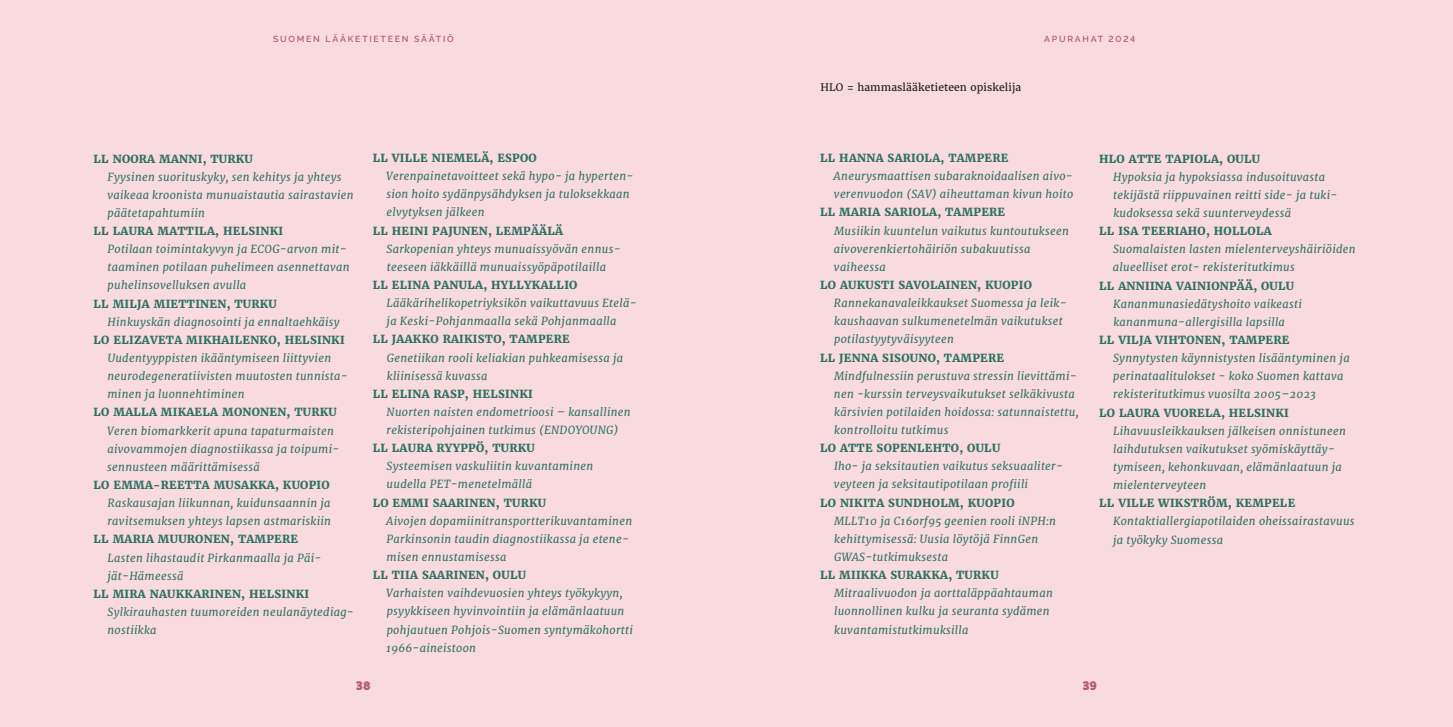
<style>
.page{position:relative;width:1453px;height:727px;background:#fff}
.page>*{position:absolute;margin:0;border:0;box-sizing:border-box;transform-origin:0 0}
.t1{font:900 12.25px "Raleway";color:#b45e70}
.luettelon_tutkimus{font:italic 11.12px/18.1px "Merriweather";letter-spacing:.025em;color:#2e7265}
.luettelon_otsikko{font:800 11.12px "Merriweather";letter-spacing:.025em;color:#2e7265}
.luettelon_tutkimus-2{font:800 11.12px "Merriweather";letter-spacing:.025em;color:#2e7265}
.Taulukkoleipis{font:10.38px "Merriweather";letter-spacing:.01em;color:#231f20}
.t2{font:600 8.75px "Raleway";letter-spacing:.2em;color:#b45e70}
</style>
<div class="page">
<div style="left:726px;top:0;width:727px;height:726px;background:#f9dade"></div>
<div style="left:0;top:0;width:726px;height:726px;background:#f9dade"></div>
<p class="t2" style="left:273px;top:34px;width:182px">SUOMEN LÄÄKETIETEEN SÄÄTIÖ</p>
<p class="luettelon_otsikko" style="left:94px;top:151px;width:161px">LL NOORA MANNI, TURKU</p>
<p class="luettelon_tutkimus" style="left:107px;top:167px;width:248px">Fyysinen suorituskyky, sen kehitys ja yhteys vaikeaa kroonista munuaistautia sairastavien päätetapahtumiin</p>
<p class="luettelon_otsikko" style="left:94px;top:224px;width:191px">LL LAURA MATTILA, HELSINKI</p>
<p class="luettelon_tutkimus" style="left:107px;top:240px;width:244px">Potilaan toimintakyvyn ja ECOG-arvon mit&shy;taaminen potilaan puhelimeen asennettavan puhelinsovelluksen avulla</p>
<p class="luettelon_otsikko" style="left:94px;top:296px;width:185px">LL MILJA MIETTINEN, TURKU</p>
<p class="luettelon_tutkimus" style="left:107px;top:312px;width:234px">Hinkuyskän diagnosointi ja ennaltaehkäisy</p>
<p class="luettelon_otsikko" style="left:94px;top:332px;width:253px">LO ELIZAVETA MIKHAILENKO, HELSINKI</p>
<p class="luettelon_tutkimus" style="left:107px;top:349px;width:242px">Uudentyyppisten ikääntymiseen liittyvien neurodegeneratiivisten muutosten tunnista&shy;minen ja luonnehtiminen</p>
<p class="luettelon_otsikko" style="left:94px;top:405px;width:245px">LO MALLA MIKAELA MONONEN, TURKU</p>
<p class="luettelon_tutkimus" style="left:107px;top:421px;width:234px">Veren biomarkkerit apuna tapaturmaisten aivovammojen diagnostiikassa ja toipumi&shy;sennusteen määrittämisessä</p>
<p class="luettelon_otsikko" style="left:94px;top:477px;width:238px">LO EMMA-REETTA MUSAKKA, KUOPIO</p>
<p class="luettelon_tutkimus" style="left:107px;top:494px;width:225px">Raskausajan liikunnan, kuidunsaannin ja ravitsemuksen yhteys lapsen astmariskiin</p>
<p class="luettelon_otsikko" style="left:94px;top:532px;width:206px">LL MARIA MUURONEN, TAMPERE</p>
<p class="luettelon_tutkimus" style="left:107px;top:548px;width:215px">Lasten lihastaudit Pirkanmaalla ja Päi&shy;jät-Hämeessä</p>
<p class="luettelon_otsikko" style="left:94px;top:586px;width:217px">LL MIRA NAUKKARINEN, HELSINKI</p>
<p class="luettelon_tutkimus" style="left:107px;top:602px;width:248px">Sylkirauhasten tuumoreiden neulanäytediag&shy;nostiikka</p>
<p class="luettelon_otsikko" style="left:373px;top:151px;width:166px">LL VILLE NIEMELÄ, ESPOO</p>
<p class="luettelon_tutkimus" style="left:386px;top:167px;width:249px">Verenpainetavoitteet sekä hypo- ja hyperten&shy;sion hoito sydänpysähdyksen ja tuloksekkaan elvytyksen jälkeen</p>
<p class="luettelon_otsikko" style="left:373px;top:223px;width:192px">LL HEINI PAJUNEN, LEMPÄÄLÄ</p>
<p class="luettelon_tutkimus" style="left:387px;top:239px;width:235px">Sarkopenian yhteys munuaissyövän ennus&shy;teeseen iäkkäillä munuaissyöpäpotilailla</p>
<p class="luettelon_otsikko" style="left:373px;top:277px;width:206px">LL ELINA PANULA, HYLLYKALLIO</p>
<p class="luettelon_tutkimus" style="left:386px;top:294px;width:252px">Lääkärihelikopetriyksikön vaikuttavuus Etelä&shy;ja Keski-Pohjanmaalla sekä Pohjanmaalla</p>
<p class="luettelon_otsikko" style="left:373px;top:332px;width:198px">LL JAAKKO RAIKISTO, TAMPERE</p>
<p class="luettelon_tutkimus" style="left:387px;top:348px;width:238px">Genetiikan rooli keliakian puhkeamisessa ja kliinisessä kuvassa</p>
<p class="luettelon_otsikko" style="left:373px;top:386px;width:162px">LL ELINA RASP, HELSINKI</p>
<p class="luettelon_tutkimus" style="left:386px;top:403px;width:246px">Nuorten naisten endometrioosi – kansallinen rekisteripohjainen tutkimus (ENDOYOUNG)</p>
<p class="luettelon_otsikko" style="left:373px;top:441px;width:164px">LL LAURA RYYPPÖ, TURKU</p>
<p class="luettelon_tutkimus" style="left:387px;top:457px;width:208px">Systeemisen vaskuliitin kuvantaminen uudella PET-menetelmällä</p>
<p class="luettelon_otsikko" style="left:373px;top:495px;width:175px">LO EMMI SAARINEN, TURKU</p>
<p class="luettelon_tutkimus" style="left:386px;top:511px;width:247px">Aivojen dopamiinitransportterikuvantaminen<br>Parkinsonin taudin diagnostiikassa ja etene&shy;misen ennustamisessa</p>
<p class="luettelon_otsikko" style="left:373px;top:567px;width:155px">LL TIIA SAARINEN, OULU</p>
<p class="luettelon_tutkimus" style="left:386px;top:584px;width:248px">Varhaisten vaihdevuosien yhteys työkykyyn, psyykkiseen hyvinvointiin ja elämänlaatuun pohjautuen Pohjois-Suomen syntymäkohortti 1966-aineistoon</p>
<p class="Taulukkoleipis" style="left:820px;top:81px;width:202px">HLO = hammaslääketieteen opiskelija</p>
<p class="t2" style="left:1044px;top:34px;width:93px">APURAHAT 2024</p>
<p class="luettelon_otsikko" style="left:820px;top:151px;width:190px">LL HANNA SARIOLA, TAMPERE</p>
<p class="luettelon_tutkimus" style="left:834px;top:167px;width:241px">Aneurysmaattisen subaraknoidaalisen aivo&shy;verenvuodon (SAV) aiheuttaman kivun hoito</p>
<p class="luettelon_tutkimus-2" style="left:820px;top:205px;width:187px">LL MARIA SARIOLA, TAMPERE</p>
<p class="luettelon_tutkimus" style="left:834px;top:221px;width:237px">Musiikin kuuntelun vaikutus kuntoutukseen aivoverenkiertohäiriön subakuutissa vaiheessa</p>
<p class="luettelon_otsikko" style="left:820px;top:277px;width:213px">LO AUKUSTI SAVOLAINEN, KUOPIO</p>
<p class="luettelon_tutkimus" style="left:834px;top:294px;width:234px">Rannekanavaleikkaukset Suomessa ja leik&shy;kaushaavan sulkumenetelmän vaikutukset potilastyytyväisyyteen</p>
<p class="luettelon_otsikko" style="left:820px;top:350px;width:185px">LL JENNA SISOUNO, TAMPERE</p>
<p class="luettelon_tutkimus" style="left:834px;top:366px;width:246px">Mindfulnessiin perustuva stressin lievittämi&shy;nen -kurssin terveysvaikutukset selkäkivusta kärsivien potilaiden hoidossa: satunnaistettu, kontrolloitu tutkimus</p>
<p class="luettelon_otsikko" style="left:820px;top:441px;width:182px">LO ATTE SOPENLEHTO, OULU</p>
<p class="luettelon_tutkimus" style="left:834px;top:457px;width:230px">Iho- ja seksitautien vaikutus seksuaaliter&shy;veyteen ja seksitautipotilaan profiili</p>
<p class="luettelon_otsikko" style="left:820px;top:495px;width:196px">LO NIKITA SUNDHOLM, KUOPIO</p>
<p class="luettelon_tutkimus" style="left:834px;top:511px;width:223px">MLLT10 ja C16orf95 geenien rooli iNPH:n kehittymisessä: Uusia löytöjä FinnGen<br>GWAS-tutkimuksesta</p>
<p class="luettelon_otsikko" style="left:820px;top:567px;width:180px">LL MIIKKA SURAKKA, TURKU</p>
<p class="luettelon_tutkimus" style="left:834px;top:584px;width:220px">Mitraalivuodon ja aorttaläppäahtauman luonnollinen kulku ja seuranta sydämen kuvantamistutkimuksilla</p>
<p class="luettelon_otsikko" style="left:1099px;top:151px;width:162px">HLO ATTE TAPIOLA, OULU</p>
<p class="luettelon_tutkimus" style="left:1113px;top:168px;width:226px">Hypoksia ja hypoksiassa indusoituvasta tekijästä riippuvainen reitti side- ja tuki&shy;kudoksessa sekä suunterveydessä</p>
<p class="luettelon_otsikko" style="left:1099px;top:224px;width:174px">LL ISA TEERIAHO, HOLLOLA</p>
<p class="luettelon_tutkimus" style="left:1113px;top:240px;width:244px">Suomalaisten lasten mielenterveyshäiriöiden alueelliset erot- rekisteritutkimus</p>
<p class="luettelon_otsikko" style="left:1099px;top:278px;width:197px">LL ANNIINA VAINIONPÄÄ, OULU</p>
<p class="luettelon_tutkimus" style="left:1113px;top:294px;width:190px">Kananmunasiedätyshoito vaikeasti kananmuna-allergisilla lapsilla</p>
<p class="luettelon_otsikko" style="left:1099px;top:332px;width:192px">LL VILJA VIHTONEN, TAMPERE</p>
<p class="luettelon_tutkimus" style="left:1113px;top:349px;width:238px">Synnytysten käynnistysten lisääntyminen ja perinataalitulokset - koko Suomen kattava rekisteritutkimus vuosilta 2005–2023</p>
<p class="luettelon_otsikko" style="left:1099px;top:405px;width:191px">LO LAURA VUORELA, HELSINKI</p>
<p class="luettelon_tutkimus" style="left:1113px;top:421px;width:234px">Lihavuusleikkauksen jälkeisen onnistuneen laihdutuksen vaikutukset syömiskäyttäy&shy;tymiseen, kehonkuvaan, elämänlaatuun ja mielenterveyteen</p>
<p class="luettelon_otsikko" style="left:1099px;top:496px;width:198px">LL VILLE WIKSTRÖM, KEMPELE</p>
<p class="luettelon_tutkimus" style="left:1113px;top:512px;width:243px">Kontaktiallergiapotilaiden oheissairastavuus ja työkyky Suomessa</p>
<p class="t1" style="left:356px;top:678px;width:16px">38</p>
<p class="t1" style="left:1082px;top:678px;width:16px">39</p>
</div>
